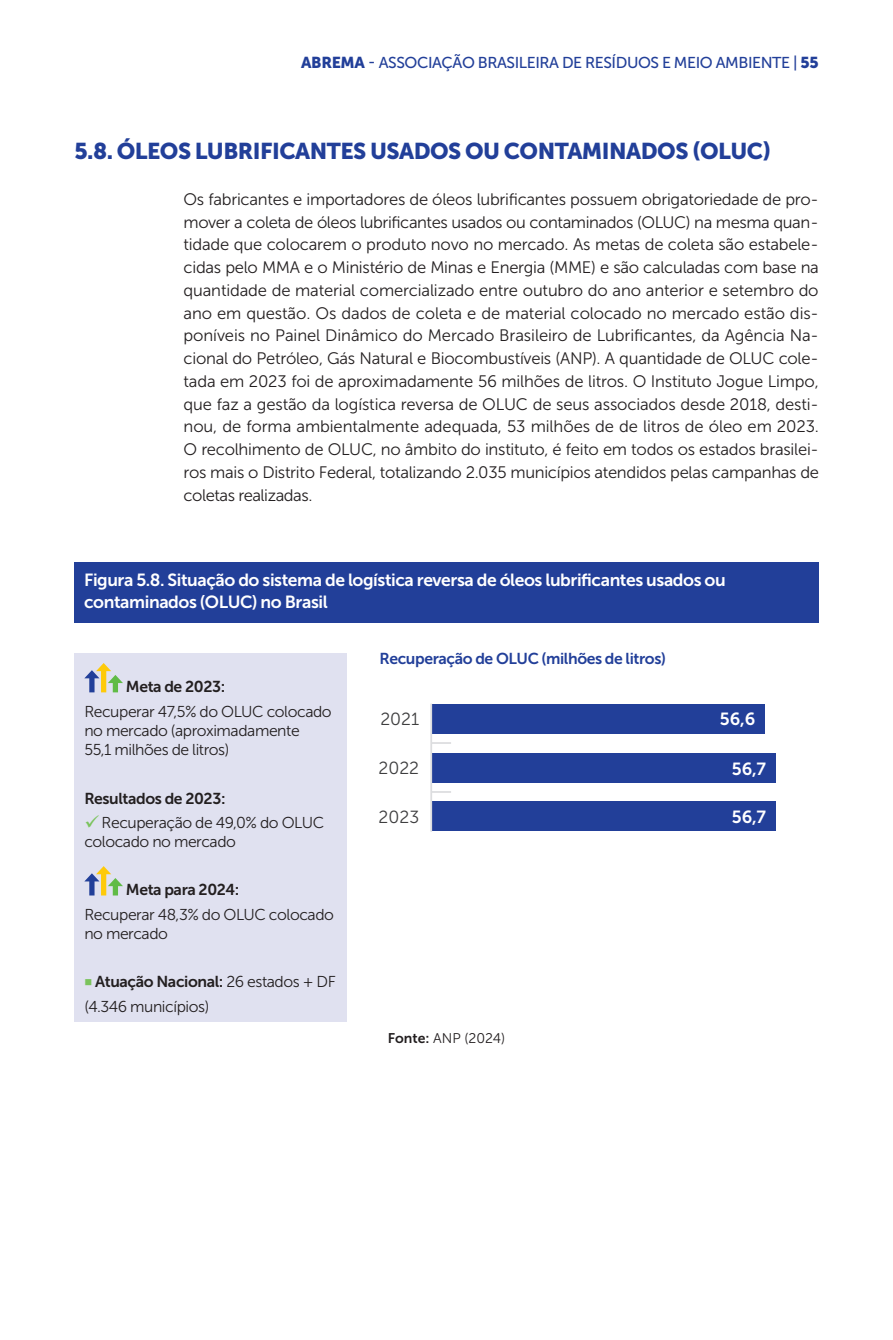
<style>
.page{position:relative;width:893px;height:1340px;background:#fff}
.page>*{position:absolute;margin:0;border:0;box-sizing:border-box;transform-origin:0 0}
.subtitulo{font:22.75px "Museo Sans 900";letter-spacing:-.025em;color:#223f99}
.titulo_figura{font:17.5px/22.8px "Museo Sans 700";letter-spacing:-.025em;color:#fff}
.texto_graficos_e_tabelas{font:17.5px "Museo Sans 300";color:#3e3e3f}
.grafico_numero_branco_bold{font:17.5px "Museo Sans 700";color:#fff}
.corpo{font:16.62px/22.8px "Museo Sans 300";letter-spacing:-.02em;color:#231f20;text-align:justify}
.texto_tabela{font:15.75px/19.2px "Museo Sans 300";letter-spacing:-.025em;color:#231f20}
.texto_tabela-2{font:15.75px "Museo Sans 700";letter-spacing:-.025em;color:#231f20}
.t1{font:15.75px "Museo Sans 500";letter-spacing:-.025em;color:#223f99}
.titulo_solto_grafico{font:15.75px "Museo Sans 700";letter-spacing:-.025em;color:#223f99}
.Fonte_grafico{font:14px "Museo Sans 300";color:#231f20}
.s1{font-family:"Museo Sans 900"}
.s2{color:#7ac35c}
.s3{font-family:"Museo Sans 300"}
.s4{font-family:"Museo Sans 700"}
</style>
<div class="page">
<div style="left:74px;top:562px;width:744px;height:60px;background:#223f99"></div>
<div style="left:74px;top:653px;width:273px;height:368px;background:#e0e1f0"></div>
<div style="left:89px;top:677px;width:6px;height:15px;background:#223f99"></div>
<div style="left:101px;top:669px;width:5px;height:23px;background:#feca0a"></div>
<div style="left:113px;top:681px;width:5px;height:11px;background:#60bb46"></div>
<svg style="left:84px;top:663px;width:39px;height:20px"></svg>
<div style="left:89px;top:880px;width:6px;height:15px;background:#223f99"></div>
<div style="left:101px;top:872px;width:5px;height:23px;background:#feca0a"></div>
<div style="left:113px;top:884px;width:5px;height:11px;background:#60bb46"></div>
<svg style="left:84px;top:866px;width:39px;height:20px"></svg>
<div style="left:432px;top:703px;width:333px;height:30px;background:#223f99"></div>
<div style="left:432px;top:753px;width:344px;height:30px;background:#223f99"></div>
<div style="left:432px;top:801px;width:344px;height:30px;background:#223f99"></div>
<hr style="left:430px;top:703px;width:2px;height:128px;background:#dcdddf">
<hr style="left:431px;top:742px;width:20px;height:2px;background:#dcdddf">
<svg style="left:432px;top:791px;width:19px;height:1px"></svg>
<p class="t1" style="left:301px;top:54px;width:519px"><span class="s1">ABREMA</span> - ASSOCIAÇÃO BRASILEIRA DE RESÍDUOS E MEIO AMBIENTE | <span class="s1">55</span></p>
<p class="subtitulo" style="left:74px;top:138px;width:698px">5.8. ÓLEOS LUBRIFICANTES USADOS OU CONTAMINADOS (OLUC)</p>
<p class="corpo" style="left:184px;top:188px;width:637px">Os fabricantes e importadores de óleos lubrificantes possuem obrigatoriedade de pro&shy;mover a coleta de óleos lubrificantes usados ou contaminados (OLUC) na mesma quan&shy;tidade que colocarem o produto novo no mercado. As metas de coleta são estabele&shy;cidas pelo MMA e o Ministério de Minas e Energia (MME) e são calculadas com base na quantidade de material comercializado entre outubro do ano anterior e setembro do ano em questão. Os dados de coleta e de material colocado no mercado estão dis&shy;poníveis no Painel Dinâmico do Mercado Brasileiro de Lubrificantes, da Agência Na&shy;cional do Petróleo, Gás Natural e Biocombustíveis (ANP). A quantidade de OLUC cole&shy;tada em 2023 foi de aproximadamente 56 milhões de litros. O Instituto Jogue Limpo, que faz a gestão da logística reversa de OLUC de seus associados desde 2018, desti&shy;nou, de forma ambientalmente adequada, 53 milhões de de litros de óleo em 2023.<br>O recolhimento de OLUC, no âmbito do instituto, é feito em todos os estados brasilei&shy;ros mais o Distrito Federal, totalizando 2.035 municípios atendidos pelas campanhas de coletas realizadas.</p>
<p class="titulo_figura" style="left:84px;top:568px;width:643px">Figura 5.8. Situação do sistema de logística reversa de óleos lubrificantes usados ou contaminados (OLUC) no Brasil</p>
<p class="texto_tabela-2" style="left:126px;top:678px;width:101px">Meta de 2023:</p>
<p class="texto_tabela" style="left:84px;top:701px;width:249px">Recuperar 47,5% do OLUC colocado no mercado (aproximadamente<br>55,1 milhões de litros)</p>
<p class="texto_tabela-2" style="left:84px;top:789px;width:143px">Resultados de 2023:</p>
<p class="texto_tabela" style="left:84px;top:812px;width:241px"><span class="s2">✓</span> Recuperação de 49,0% do OLUC colocado no mercado</p>
<p class="texto_tabela-2" style="left:126px;top:881px;width:115px">Meta para 2024:</p>
<p class="texto_tabela" style="left:84px;top:904px;width:251px">Recuperar 48,3% do OLUC colocado no mercado</p>
<p class="texto_tabela-2" style="left:84px;top:973px;width:253px"><span class="s2">■</span> Atuação Nacional: <span class="s3">26 estados + DF</span></p>
<p class="texto_tabela" style="left:84px;top:996px;width:126px">(4.346 municípios)</p>
<p class="titulo_solto_grafico" style="left:379px;top:650px;width:288px">Recuperação de OLUC (milhões de litros)</p>
<p class="texto_graficos_e_tabelas" style="left:380px;top:709px;width:40px">2021</p>
<p class="texto_graficos_e_tabelas" style="left:379px;top:758px;width:42px">2022</p>
<p class="texto_graficos_e_tabelas" style="left:379px;top:807px;width:42px">2023</p>
<p class="Fonte_grafico" style="left:388px;top:1030px;width:119px"><span class="s4">Fonte:</span> ANP (2024)</p>
<p class="grafico_numero_branco_bold" style="left:720px;top:709px;width:37px">56,6</p>
<p class="grafico_numero_branco_bold" style="left:732px;top:759px;width:36px">56,7</p>
<p class="grafico_numero_branco_bold" style="left:732px;top:807px;width:36px">56,7</p>
</div>
